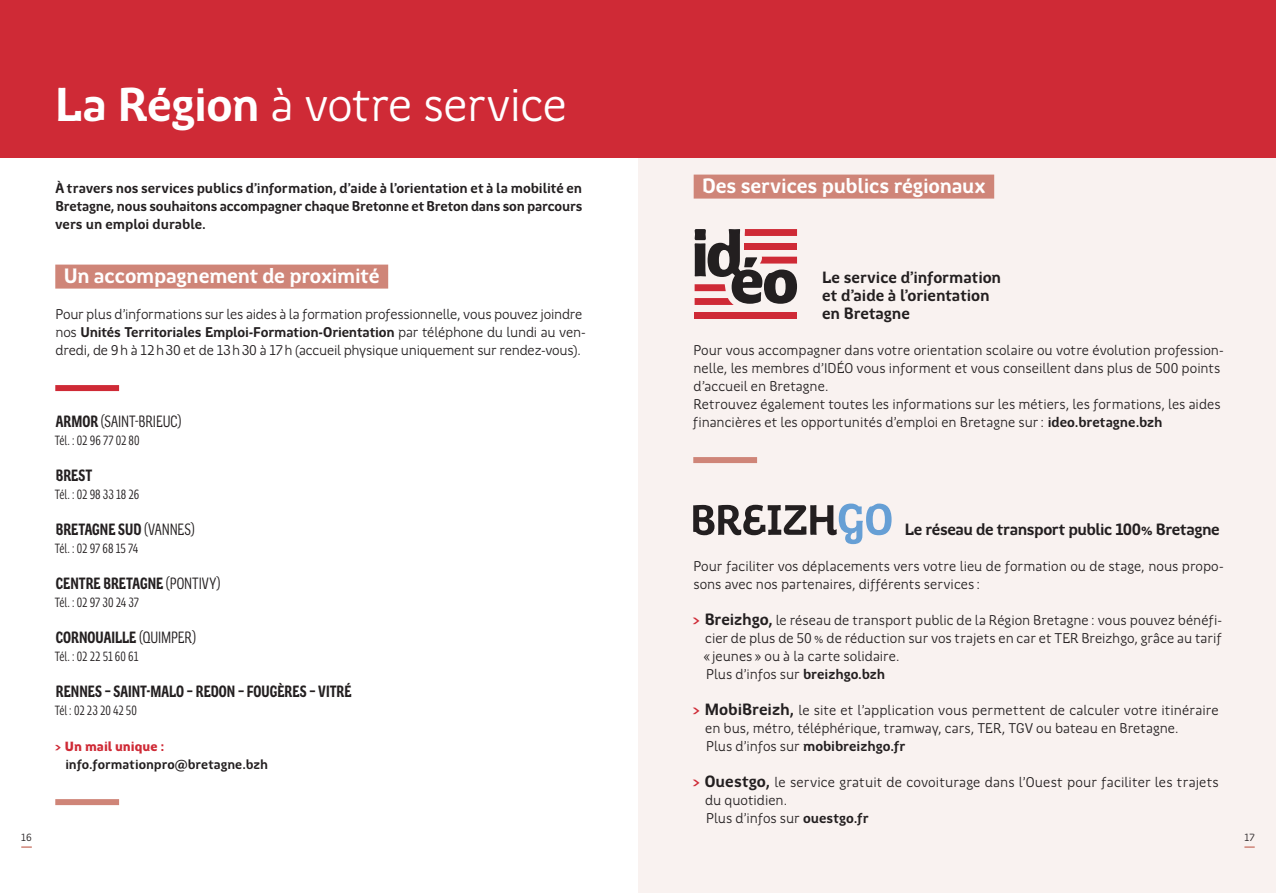
<style>
.page{position:relative;width:1276px;height:893px;background:#fff}
.page>*{position:absolute;margin:0;border:0;box-sizing:border-box;transform-origin:0 0}
.t1{font:48px "Region Bretagne New";letter-spacing:-.02em;color:#fff}
.t2{font:700 21px "Region Bretagne New";letter-spacing:-.01em;color:#fff}
.t3{font:700 16.5px "Region Bretagne Cond New";color:#231f20}
.t4{font:700 16.5px/18px "Region Bretagne New";letter-spacing:-.01em;color:#231f20}
.t5{font:16.5px "Region Bretagne Cond New";color:#231f20}
.t6{font:14.25px/18px "Region Bretagne New";color:#231f20}
.t7{font:700 14.25px/18px "Region Bretagne New";letter-spacing:-.01em;color:#231f20;text-align:justify}
.t8{font:13.5px "Region Bretagne Cond New";letter-spacing:-.02em;color:#231f20}
.t9{font:700 13.5px "Region Bretagne New";color:#231f20}
.t10{font:900 13.5px "Region Bretagne New";color:#cf2a36}
.t11{font:10.5px "Region Bretagne New";color:#231f20}
.s1{font-weight:700}
.s2{font-weight:400}
.s3{font-weight:700;font-size:16.5px;color:#cf2a36}
.s4{font-weight:700;font-size:16.5px}
</style>
<div class="page">
<div style="left:638px;top:0;width:638px;height:893px;background:#f9f2f0"></div>
<div style="left:0;top:0;width:1276px;height:157px;background:#cf2a36"></div>
<div style="left:55px;top:385px;width:64px;height:6px;background:#cf2a36"></div>
<div style="left:55px;top:799px;width:64px;height:6px;background:#cf8578"></div>
<div style="left:55px;top:265px;width:333px;height:24px;background:#cf8578"></div>
<div style="left:693px;top:175px;width:301px;height:24px;background:#cf8578"></div>
<div style="left:693px;top:457px;width:64px;height:6px;background:#cf8578"></div>
<div style="left:694px;top:312px;width:103px;height:7px;background:#cf2a36"></div>
<svg style="left:694px;top:229px;width:103px;height:76px"></svg>
<svg style="left:693px;top:504px;width:198px;height:40px"></svg>
<svg style="left:1244px;top:846px;width:10px;height:2px"></svg>
<svg style="left:21px;top:846px;width:11px;height:2px"></svg>
<h1 class="t1" style="left:55px;top:80px;width:513px"><span class="s1">La Région</span> à votre service</h1>
<p class="t7" style="left:55px;top:179px;width:529px">À travers nos services publics d’information, d’aide à l’orientation et à la mobilité en Bretagne, nous souhaitons accompagner chaque Bretonne et Breton dans son parcours vers un emploi durable.</p>
<h2 class="t2" style="left:64px;top:265px;width:317px">Un accompagnement de proximité</h2>
<p class="t6" style="left:55px;top:306px;width:532px">Pour plus d’informations sur les aides à la formation professionnelle, vous pouvez joindre nos <span class="s1">Unités Territoriales Emploi-Formation-Orientation</span> par téléphone du lundi au ven&shy;dredi, de 9 h à 12 h 30 et de 13 h 30 à 17 h (accueil physique uniquement sur rendez-vous).</p>
<p class="t5" style="left:56px;top:413px;width:127px"><span class="s1">ARMOR</span> (SAINT-BRIEUC)</p>
<p class="t8" style="left:55px;top:433px;width:86px">Tél. : 02 96 77 02 80</p>
<p class="t3" style="left:56px;top:467px;width:38px">BREST</p>
<p class="t8" style="left:55px;top:487px;width:86px">Tél. : 02 98 33 18 26</p>
<p class="t3" style="left:56px;top:521px;width:140px">BRETAGNE SUD <span class="s2">(VANNES)</span></p>
<p class="t8" style="left:55px;top:541px;width:85px">Tél. : 02 97 68 15 74</p>
<p class="t3" style="left:56px;top:575px;width:166px">CENTRE BRETAGNE <span class="s2">(PONTIVY)</span></p>
<p class="t8" style="left:55px;top:595px;width:86px">Tél. : 02 97 30 24 37</p>
<p class="t3" style="left:56px;top:629px;width:142px">CORNOUAILLE <span class="s2">(QUIMPER)</span></p>
<p class="t8" style="left:55px;top:649px;width:85px">Tél. : 02 22 51 60 61</p>
<p class="t3" style="left:56px;top:683px;width:297px">RENNES – SAINT-MALO – REDON – FOUGÈRES – VITRÉ</p>
<p class="t8" style="left:55px;top:703px;width:84px">Tél : 02 23 20 42 50</p>
<p class="t10" style="left:54px;top:741px;width:112px">&gt; Un mail unique :</p>
<p class="t9" style="left:65px;top:757px;width:204px">info.formationpro@bretagne.bzh</p>
<h2 class="t2" style="left:702px;top:175px;width:285px">Des services publics régionaux</h2>
<p class="t4" style="left:822px;top:269px;width:180px">Le service d’information et d’aide à l’orientation en Bretagne</p>
<p class="t6" style="left:693px;top:342px;width:532px">Pour vous accompagner dans votre orientation scolaire ou votre évolution profession&shy;nelle, les membres d’IDÉO vous informent et vous conseillent dans plus de 500 points d’accueil en Bretagne.<br>Retrouvez également toutes les informations sur les métiers, les formations, les aides financières et les opportunités d’emploi en Bretagne sur : <span class="s1">ideo.bretagne.bzh</span></p>
<p class="t4" style="left:904px;top:521px;width:317px">Le réseau de transport public 100% Bretagne</p>
<p class="t6" style="left:693px;top:558px;width:532px">Pour faciliter vos déplacements vers votre lieu de formation ou de stage, nous propo&shy;sons avec nos partenaires, différents services :</p>
<p class="t6" style="left:703px;top:612px;width:520px;text-indent:-12px"><span class="s3">&gt;</span> <span class="s4">Breizhgo,</span> le réseau de transport public de la Région Bretagne : vous pouvez bénéfi&shy;cier de plus de 50 % de réduction sur vos trajets en car et TER Breizhgo, grâce au tarif « jeunes » ou à la carte solidaire.<br>Plus d’infos sur <span class="s1">breizhgo.bzh</span></p>
<p class="t6" style="left:705px;top:702px;width:515px;text-indent:-14px"><span class="s3">&gt;</span> <span class="s4">MobiBreizh,</span> le site et l’application vous permettent de calculer votre itinéraire en bus, métro, téléphérique, tramway, cars, TER, TGV ou bateau en Bretagne.<br>Plus d’infos sur <span class="s1">mobibreizhgo.fr</span></p>
<p class="t6" style="left:705px;top:774px;width:515px;text-indent:-14px"><span class="s3">&gt;</span> <span class="s4">Ouestgo,</span> le service gratuit de covoiturage dans l’Ouest pour faciliter les trajets du quotidien.<br>Plus d’infos sur <span class="s1">ouestgo.fr</span></p>
<p class="t11" style="left:21px;top:832px;width:12px">16</p>
<p class="t11" style="left:1244px;top:832px;width:12px">17</p>
</div>
